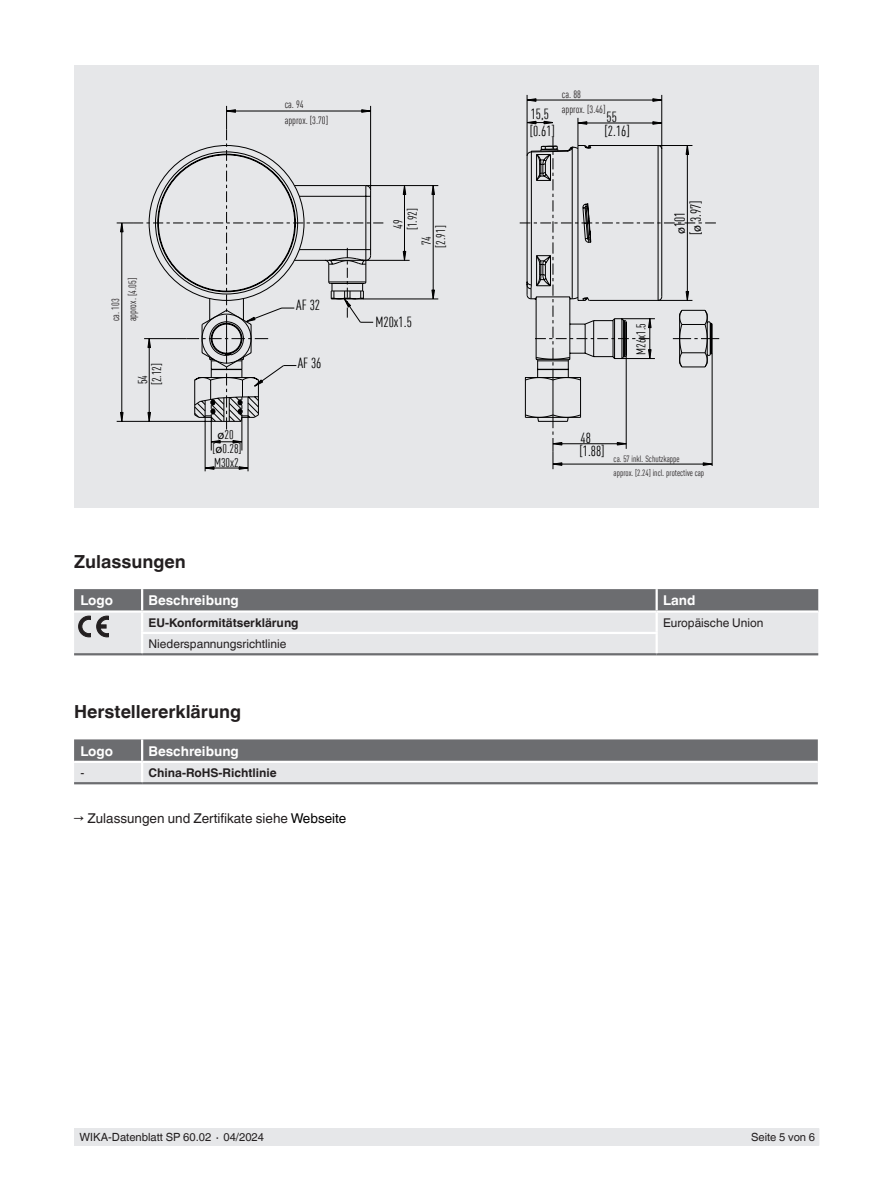
<style>
.page{position:relative;width:893px;height:1188px;background:#fff}
.page>*{position:absolute;margin:0;border:0;box-sizing:border-box;transform-origin:0 0}
.t1{font:700 18px "Helvetica World";color:#231f20}
.t2{font:14.4px/14px "DIN Cond";color:#000}
.t3{font:13.5px "Helvetica World";color:#231f20}
.t4{font:700 13.5px "Helvetica World";color:#fff}
.t5{font:12.6px/14.1px "DIN Cond";color:#000}
.t6{font:700 12px "Helvetica World";color:#231f20}
.t7{font:12px "Helvetica World";color:#231f20}
.t8{font:11.25px "Helvetica World";color:#231f20}
.t9{font:10.5px "DIN Cond";color:#231f20}
.t10{font:9px "DIN Cond";color:#231f20}
.s1{font-family:"Myriad Pro"}
.s2{font-family:"Myriad Pro";font-size:12.6px}
.s3{color:#000}
</style>
<div class="page">
<div style="left:75px;top:1128px;width:744px;height:17px;background:#e6e7e9"></div>
<div style="left:74px;top:65px;width:745px;height:443px;background:#e6e7e9"></div>
<svg style="left:116px;top:94px;width:604px;height:378px"></svg>
<svg style="left:133px;top:129px;width:250px;height:300px"></svg>
<svg style="left:200px;top:415px;width:320px;height:7px"></svg>
<svg style="left:148px;top:142px;width:372px;height:273px"></svg>
<svg style="left:520px;top:137px;width:199px;height:332px"></svg>
<div style="left:613px;top:452px;width:73px;height:10px;background:#e6e7e9"></div>
<div style="left:106px;top:242px;width:13px;height:80px;background:#e6e7e9"></div>
<div style="left:284px;top:95px;width:56px;height:13px;background:#e6e7e9"></div>
<div style="left:561px;top:85px;width:57px;height:13px;background:#e6e7e9"></div>
<hr style="left:142px;top:653px;width:515px;height:2px;background:#6c6d70">
<hr style="left:657px;top:653px;width:161px;height:2px;background:#6c6d70">
<hr style="left:74px;top:653px;width:68px;height:2px;background:#6c6d70">
<hr style="left:74px;top:782px;width:68px;height:2px;background:#6c6d70">
<hr style="left:142px;top:782px;width:676px;height:2px;background:#6c6d70">
<svg style="left:74px;top:739px;width:744px;height:44px;background:#aaabad"></svg>
<hr style="left:141px;top:739px;width:2px;height:22px;background:#fff">
<svg style="left:74px;top:589px;width:744px;height:65px;background:#bcbdc0"></svg>
<div style="left:284px;top:113px;width:56px;height:11px;background:#e6e7e9"></div>
<div style="left:561px;top:101px;width:46px;height:12px;background:#e6e7e9"></div>
<div style="left:613px;top:466px;width:126px;height:10px;background:#e6e7e9"></div>
<div style="left:123px;top:242px;width:13px;height:80px;background:#e6e7e9"></div>
<p class="t9" style="left:109px;top:321px;width:24px;rotate:-90deg">ca. 103</p>
<p class="t9" style="left:126px;top:321px;width:45px;rotate:-90deg">approx. [4.05]</p>
<p class="t5" style="left:135px;top:385px;width:24px;rotate:-90deg">54 [2.12]</p>
<p class="t9" style="left:285px;top:98px;width:20px">ca. 94</p>
<p class="t9" style="left:285px;top:114px;width:45px">approx. [3.70]</p>
<p class="t5" style="left:213px;top:428px;width:31px;text-align:center"><span class="s1">ø</span>20 [<span class="s1">ø</span>0.28]</p>
<p class="t5" style="left:214px;top:455px;width:26px">M30x2</p>
<h2 class="t2" style="left:296px;top:298px;width:25px">AF 32</h2>
<h2 class="t2" style="left:298px;top:356px;width:25px">AF 36</h2>
<p class="t5" style="left:405px;top:230px;width:24px;rotate:-90deg">[1.92]</p>
<p class="t5" style="left:391px;top:229px;width:11px;rotate:-90deg">49</p>
<p class="t5" style="left:434px;top:248px;width:24px;rotate:-90deg">[2.91]</p>
<p class="t5" style="left:419px;top:245px;width:11px;rotate:-90deg">74</p>
<h2 class="t2" style="left:376px;top:315px;width:38px">M20x1.5</h2>
<h2 class="t2" style="left:530px;top:106px;width:27px;line-height:17.1px">15,5 [0.61]</h2>
<p class="t9" style="left:562px;top:88px;width:20px">ca. 88</p>
<p class="t9" style="left:562px;top:103px;width:45px">approx. [3.46]</p>
<h2 class="t2" style="left:605px;top:109px;width:27px;line-height:15px">55 [2.16]</h2>
<h2 class="t2" style="left:672px;top:235px;width:36px;line-height:15.9px;rotate:-90deg"><span class="s2">ø</span>101 [<span class="s2">ø</span> 3.97]</h2>
<p class="t5" style="left:634px;top:355px;width:33px;rotate:-90deg">M26x1.5</p>
<h2 class="t2" style="left:579px;top:430px;width:27px">48 [1.88]</h2>
<p class="t10" style="left:614px;top:454px;width:68px">ca. 57 inkl. Schutzkappe</p>
<p class="t10" style="left:614px;top:468px;width:92px">approx. [2.24] incl. protective cap</p>
<h1 class="t1" style="left:74px;top:551px;width:113px">Zulassungen</h1>
<p class="t4" style="left:80px;top:593px;width:34px">Logo</p>
<p class="t4" style="left:149px;top:593px;width:92px">Beschreibung</p>
<p class="t4" style="left:663px;top:593px;width:34px">Land</p>
<p class="t6" style="left:149px;top:615px;width:152px">EU-Konformitätserklärung</p>
<p class="t7" style="left:663px;top:615px;width:102px">Europäische Union</p>
<p class="t7" style="left:149px;top:637px;width:139px">Niederspannungsrichtlinie</p>
<h1 class="t1" style="left:74px;top:702px;width:169px">Herstellererklärung</h1>
<p class="t4" style="left:80px;top:743px;width:34px">Logo</p>
<p class="t4" style="left:149px;top:743px;width:92px">Beschreibung</p>
<p class="t7" style="left:80px;top:766px;width:5px">-</p>
<p class="t6" style="left:149px;top:766px;width:130px">China-RoHS-Richtlinie</p>
<p class="t3" style="left:74px;top:811px;width:274px">→ Zulassungen und Zertifikate siehe <span class="s3">Webseite</span></p>
<p class="t8" style="left:80px;top:1131px;width:186px">WIKA-Datenblatt SP 60.02 ∙ 04/2024</p>
<p class="t8" style="left:751px;top:1131px;width:66px">Seite 5 von 6</p>
</div>
